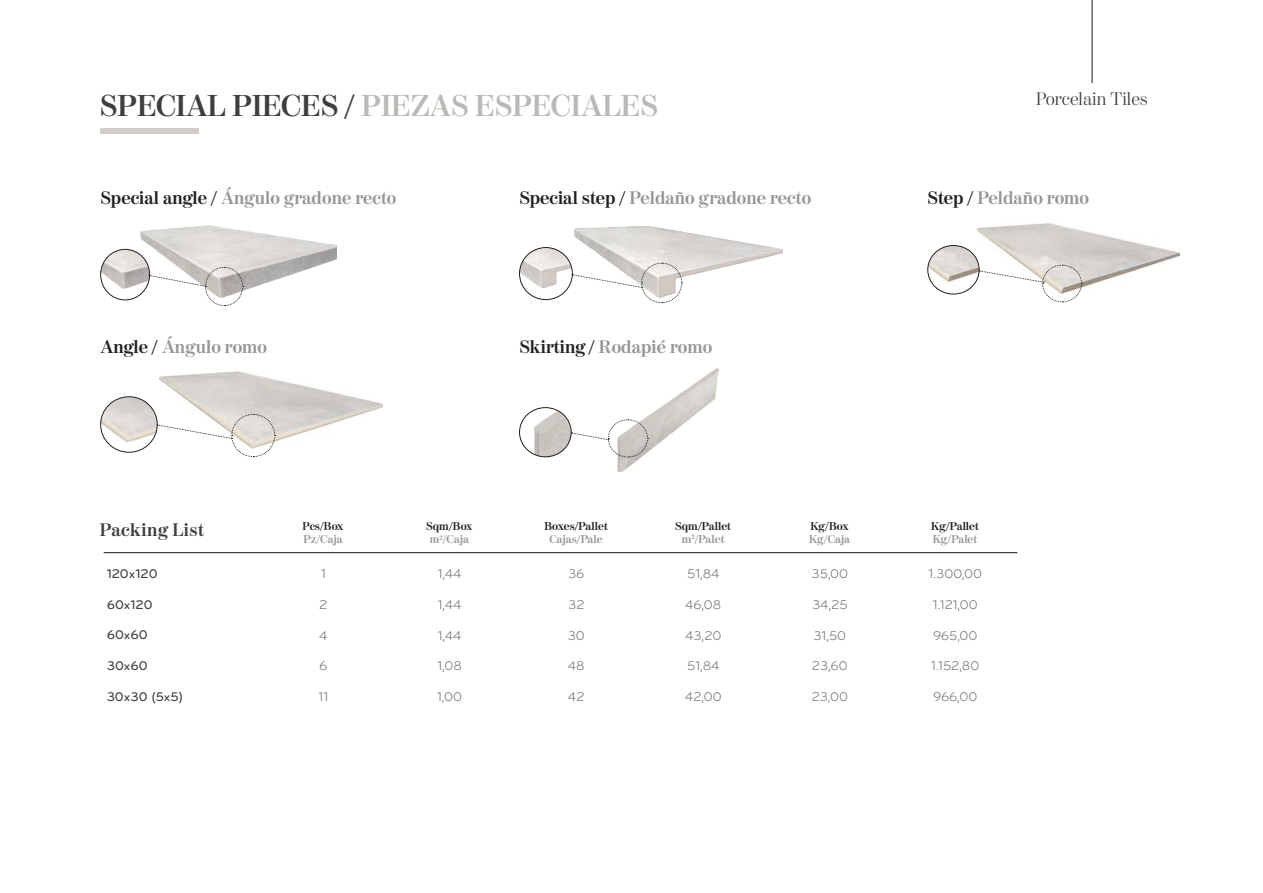
<style>
.page{position:relative;width:1263px;height:893px;background:#fff}
.page>*{position:absolute;margin:0;border:0;box-sizing:border-box;transform-origin:0 0}
.t1{font:700 30px "Moderno FB";color:#b8bab5}
.t2{font:700 18px "Moderno FB";color:#939598}
.t3{font:300 18px "Moderno FB";color:#3e3e3f}
.t4{font:700 18px "Moderno FB";letter-spacing:.025em;color:#3e3e3f}
.t5{font:13.05px "Bryant";color:#6c6d70}
.t6{font:500 13.05px "Bryant Pro";color:#3e3e3f}
.t7{font:700 11.25px/13.6px "Moderno FB";color:#231f20;text-align:center}
.t8{font:700 11.25px/13.6px "Moderno FB";color:#939598}
.s1{color:#3e3e3f}
.s2{color:#231f20}
.s3{color:#939598}
</style>
<div class="page">
<div style="left:100px;top:128px;width:99px;height:5px;background:#d1cdc8"></div>
<hr style="left:1091px;top:0;width:2px;height:83px;background:#3e3e3f">
<hr style="left:104px;top:552px;width:913px;height:1px;background:#231f20">
<img style="left:574px;top:226px;width:208px;height:78px">
<img style="left:519px;top:248px;width:53px;height:52px;border-radius:26px">
<div style="left:519px;top:247px;width:53px;height:53px;border:1px solid #231f20;border-radius:50%"></div>
<svg style="left:572px;top:262px;width:111px;height:41px"></svg>
<img style="left:140px;top:225px;width:196px;height:66px">
<img style="left:101px;top:249px;width:49px;height:51px">
<div style="left:100px;top:249px;width:50px;height:51px;border:1px solid #231f20;border-radius:50%"></div>
<svg style="left:149px;top:267px;width:95px;height:39px"></svg>
<img style="left:977px;top:223px;width:203px;height:65px">
<img style="left:928px;top:245px;width:51px;height:49px">
<div style="left:927px;top:245px;width:52px;height:49px;border:1px solid #231f20;border-radius:50%"></div>
<svg style="left:979px;top:264px;width:103px;height:39px"></svg>
<img style="left:160px;top:371px;width:223px;height:71px">
<img style="left:101px;top:397px;width:56px;height:55px">
<div style="left:100px;top:397px;width:57px;height:55px;border:1px solid #231f20;border-radius:50%"></div>
<svg style="left:157px;top:414px;width:119px;height:43px"></svg>
<img style="left:617px;top:368px;width:102px;height:104px">
<img style="left:519px;top:408px;width:52px;height:49px">
<div style="left:519px;top:407px;width:52px;height:50px;border:1px solid #231f20;border-radius:50%"></div>
<svg style="left:571px;top:419px;width:77px;height:39px"></svg>
<p class="t1" style="left:100px;top:89px;width:559px"><span class="s1">SPECIAL PIECES /</span> PIEZAS ESPECIALES</p>
<p class="t3" style="left:1036px;top:89px;width:113px">Porcelain Tiles</p>
<p class="t2" style="left:100px;top:188px;width:297px"><span class="s2">Special angle /</span> Ángulo gradone recto</p>
<p class="t2" style="left:519px;top:188px;width:293px"><span class="s2">Special step /</span> Peldaño gradone recto</p>
<p class="t2" style="left:927px;top:188px;width:163px"><span class="s2">Step /</span> Peldaño romo</p>
<p class="t2" style="left:100px;top:336px;width:168px"><span class="s2">Angle /</span> Ángulo romo</p>
<p class="t2" style="left:519px;top:336px;width:194px"><span class="s2">Skirting /</span> Rodapié romo</p>
<p class="t7" style="left:303px;top:519px;width:42px;text-align:left">Pcs/Box<br><span class="s3">Pz/Caja</span></p>
<p class="t7" style="left:426px;top:519px;width:48px">Sqm/Box <span class="s3">m</span><sup>2</sup><span class="s3">/Caja</span></p>
<p class="t7" style="left:544px;top:519px;width:65px">Boxes/Pallet<br><span class="s3">Cajas/Pale</span></p>
<p class="t7" style="left:675px;top:520px;width:57px">Sqm/Pallet</p>
<p class="t8" style="left:809px;top:519px;width:43px"><span class="s2">Kg/Box<br></span>Kg/Caja</p>
<p class="t7" style="left:931px;top:520px;width:49px">Kg/Pallet</p>
<p class="t4" style="left:100px;top:520px;width:106px">Packing List</p>
<p class="t6" style="left:107px;top:566px;width:52px">120x120</p>
<p class="t5" style="left:321px;top:566px;width:6px">1</p>
<p class="t5" style="left:438px;top:566px;width:25px">1,44</p>
<p class="t5" style="left:568px;top:566px;width:18px">36</p>
<p class="t5" style="left:687px;top:566px;width:34px">51,84</p>
<p class="t5" style="left:811px;top:566px;width:38px">35,00</p>
<p class="t5" style="left:928px;top:566px;width:55px">1.300,00</p>
<p class="t6" style="left:107px;top:596px;width:47px">60x120</p>
<p class="t5" style="left:319px;top:597px;width:10px">2</p>
<p class="t5" style="left:438px;top:597px;width:25px">1,44</p>
<p class="t5" style="left:568px;top:597px;width:18px">32</p>
<p class="t5" style="left:685px;top:597px;width:38px">46,08</p>
<p class="t5" style="left:812px;top:597px;width:37px">34,25</p>
<p class="t5" style="left:933px;top:597px;width:46px">1.121,00</p>
<p class="t6" style="left:107px;top:627px;width:42px">60x60</p>
<p class="t5" style="left:319px;top:627px;width:10px">4</p>
<p class="t5" style="left:438px;top:627px;width:25px">1,44</p>
<p class="t5" style="left:568px;top:627px;width:19px">30</p>
<p class="t5" style="left:685px;top:627px;width:38px">43,20</p>
<p class="t5" style="left:813px;top:627px;width:34px">31,50</p>
<p class="t5" style="left:933px;top:627px;width:46px">965,00</p>
<p class="t6" style="left:107px;top:658px;width:42px">30x60</p>
<p class="t5" style="left:319px;top:658px;width:10px">6</p>
<p class="t5" style="left:437px;top:658px;width:26px">1,08</p>
<p class="t5" style="left:568px;top:658px;width:18px">48</p>
<p class="t5" style="left:687px;top:658px;width:34px">51,84</p>
<p class="t5" style="left:812px;top:658px;width:37px">23,60</p>
<p class="t5" style="left:931px;top:658px;width:50px">1.152,80</p>
<p class="t6" style="left:107px;top:688px;width:78px">30x30 (5x5)</p>
<p class="t5" style="left:319px;top:689px;width:11px">11</p>
<p class="t5" style="left:437px;top:689px;width:26px">1,00</p>
<p class="t5" style="left:568px;top:689px;width:18px">42</p>
<p class="t5" style="left:685px;top:689px;width:38px">42,00</p>
<p class="t5" style="left:812px;top:689px;width:38px">23,00</p>
<p class="t5" style="left:933px;top:689px;width:46px">966,00</p>
<p class="t8" style="left:682px;top:533px;width:44px">m<sup>2</sup>/Palet</p>
<p class="t8" style="left:933px;top:533px;width:46px">Kg/Palet</p>
</div>
